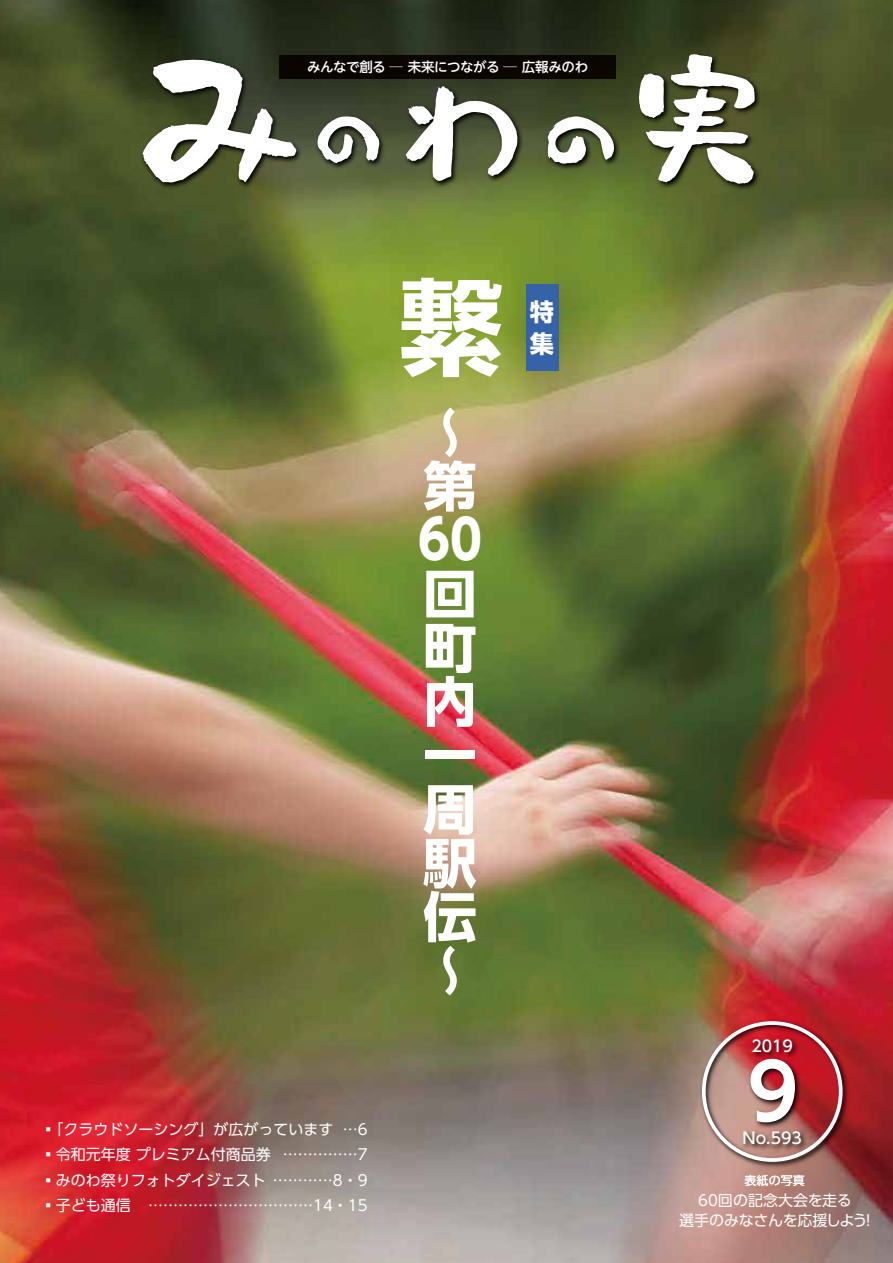
<style>
.page{position:relative;width:893px;height:1263px;background:#fff}
.page>*{position:absolute;margin:0;border:0;box-sizing:border-box;transform-origin:0 0}
.t1{font:700 105px "UD Shin Go Pr 6 N";color:#fff}
.t2{font:700 76.65px "UD Shin Go NT Pro De";color:#fff}
.t3{font:700 53.85px/53.8px "UD Shin Go Pr 6 N";color:#fff;text-align:justify}
.t4{font:700 53.85px "UD Shin Go Pr 6 N";color:#fff;scale:.9 1}
.t5{font:700 24.15px/32.2px "UD Shin Go Pr 6 N";color:#fff}
.t6{font:500 15.75px "UD Shin Go NT Pro";color:#fff}
.t7{font:15px/25.5px "UD Shin Go Pr 6 N";color:#fff}
.t8{font:15px/19.5px "UD Shin Go Pro";letter-spacing:-.005em;color:#fff;text-align:center}
.t9{font:500 13.5px "UD Shin Go NT Pro";letter-spacing:-.035em;color:#fff}
.t10{font:12px "UD Shin Go Pro";color:#fff}
</style>
<div class="page">
<img style="left:0;top:0;width:893px;height:1263px">
<img style="left:698px;top:1017px;width:153px;height:154px">
<div style="left:702px;top:1021px;width:141px;height:141px;border:4px solid #fff;border-radius:50%"></div>
<img style="left:138px;top:50px;width:626px;height:143px">
<svg style="left:142px;top:59px;width:155px;height:125px"></svg>
<svg style="left:316px;top:115px;width:64px;height:48px"></svg>
<svg style="left:547px;top:116px;width:68px;height:48px"></svg>
<svg style="left:405px;top:86px;width:113px;height:98px"></svg>
<svg style="left:638px;top:53px;width:117px;height:131px"></svg>
<div style="left:280px;top:55px;width:336px;height:23px;background:#0b0501"></div>
<div style="left:526px;top:284px;width:32px;height:86px;background:#3662a7"></div>
<p class="t9" style="left:307px;top:56px;width:283px">みんなで創る ─ 未来につながる ─ 広報みのわ</p>
<h1 class="t1" style="left:398px;top:242px;width:106px">繋</h1>
<h3 class="t3" style="left:423px;top:404px;width:35px">〜</h3>
<h3 class="t3" style="left:423px;top:458px;width:54px">第</h3>
<h3 class="t4" style="left:418px;top:496px;width:73px">60</h3>
<h3 class="t3" style="left:423px;top:565px;width:55px">回町内一周駅伝</h3>
<h3 class="t3" style="left:423px;top:942px;width:35px">〜</h3>
<h3 class="t5" style="left:530px;top:295px;width:25px">特集</h3>
<p class="t7" style="left:283px;top:1116px;width:86px;text-indent:-242px">▪｢クラウドソーシング」が広がっています...............7</p>
<p class="t7" style="left:343px;top:1116px;width:26px">...6</p>
<p class="t7" style="left:41px;top:1141px;width:231px">▪令和元年度プレミアム付商品券</p>
<p class="t7" style="left:148px;top:1167px;width:221px;text-indent:-107px">▪みのわ祭りフォトダイジェスト.................................14・15</p>
<p class="t7" style="left:273px;top:1167px;width:96px">............8・9</p>
<p class="t7" style="left:41px;top:1192px;width:91px">▪子ども通信</p>
<p class="t6" style="left:751px;top:1033px;width:43px">2019</p>
<h2 class="t2" style="left:747px;top:1030px;width:52px">9</h2>
<p class="t6" style="left:743px;top:1126px;width:61px">No.593</p>
<p class="t10" style="left:745px;top:1171px;width:62px">表紙の写真</p>
<p class="t8" style="left:679px;top:1190px;width:193px">60回の記念大会を走る<br>選手のみなさんを応援しよう!</p>
</div>
